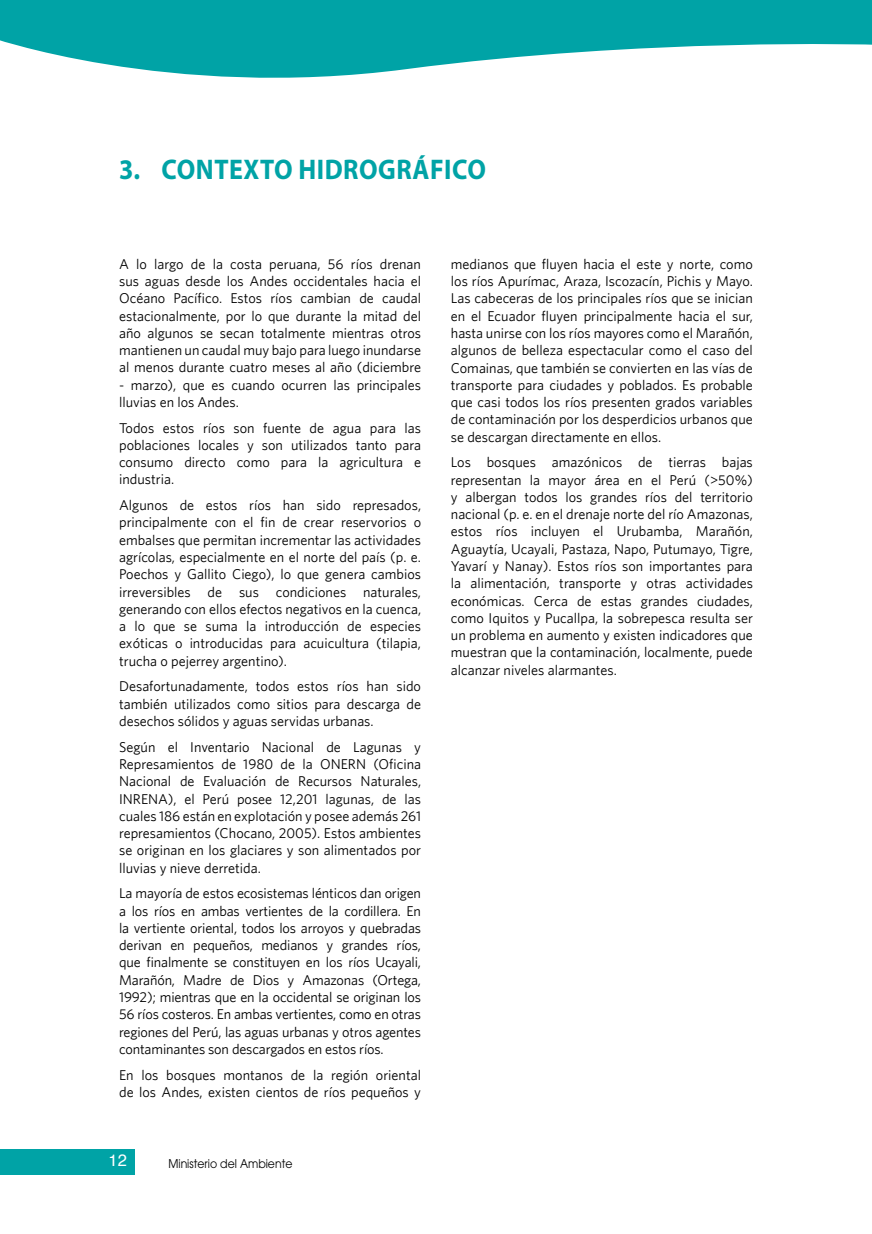
<style>
.page{position:relative;width:872px;height:1234px;background:#fff}
.page>*{position:absolute;margin:0;border:0;box-sizing:border-box;transform-origin:0 0}
.t1{font:700 28.5px "Myriad Pro";letter-spacing:.02em;color:#00a3a6;scale:.91 1}
.t2{font:16.5px "Helvetica";color:#fff}
.t3{font:14.25px/17.2px "Whitney";color:#000;text-align:justify}
.t4{font:12px "Avant Garde";color:#000;scale:.91 1}
</style>
<div class="page">
<div style="left:0;top:1148px;width:134px;height:26px;background:#00a3a6"></div>
<svg style="left:0;top:0;width:872px;height:78px;fill:#00a3a6"></svg>
<h1 class="t1" style="left:119px;top:151px;width:404px">3. CONTEXTO HIDROGRÁFICO</h1>
<p class="t3" style="left:119px;top:255px;width:303px">A lo largo de la costa peruana, 56 ríos drenan sus aguas desde los Andes occidentales hacia el Océano Pacífico. Estos ríos cambian de caudal estacionalmente, por lo que durante la mitad del año algunos se secan totalmente mientras otros mantienen un caudal muy bajo para luego inundarse al menos durante cuatro meses al año (diciembre</p>
<p class="t3" style="left:119px;top:375px;width:303px">- marzo), que es cuando ocurren las principales lluvias en los Andes.</p>
<p class="t3" style="left:119px;top:418px;width:303px">Todos estos ríos son fuente de agua para las poblaciones locales y son utilizados tanto para consumo directo como para la agricultura e industria.</p>
<p class="t3" style="left:119px;top:496px;width:303px">Algunos de estos ríos han sido represados, principalmente con el fin de crear reservorios o embalses que permitan incrementar las actividades agrícolas, especialmente en el norte del país (p. e.<br>Poechos y Gallito Ciego), lo que genera cambios irreversibles de sus condiciones naturales, generando con ellos efectos negativos en la cuenca, a lo que se suma la introducción de especies exóticas o introducidas para acuicultura (tilapia, trucha o pejerrey argentino).</p>
<p class="t3" style="left:119px;top:677px;width:303px">Desafortunadamente, todos estos ríos han sido también utilizados como sitios para descarga de desechos sólidos y aguas servidas urbanas.</p>
<p class="t3" style="left:119px;top:737px;width:303px">Según el Inventario Nacional de Lagunas y Represamientos de 1980 de la ONERN (Oficina Nacional de Evaluación de Recursos Naturales, INRENA), el Perú posee 12,201 lagunas, de las cuales 186 están en explotación y posee además 261 represamientos (Chocano, 2005). Estos ambientes se originan en los glaciares y son alimentados por lluvias y nieve derretida.</p>
<p class="t3" style="left:119px;top:884px;width:303px">La mayoría de estos ecosistemas lénticos dan origen a los ríos en ambas vertientes de la cordillera. En la vertiente oriental, todos los arroyos y quebradas derivan en pequeños, medianos y grandes ríos, que finalmente se constituyen en los ríos Ucayali, Marañón, Madre de Dios y Amazonas (Ortega, 1992); mientras que en la occidental se originan los 56 ríos costeros. En ambas vertientes, como en otras regiones del Perú, las aguas urbanas y otros agentes contaminantes son descargados en estos ríos.</p>
<p class="t3" style="left:119px;top:1065px;width:303px">En los bosques montanos de la región oriental de los Andes, existen cientos de ríos pequeños y</p>
<p class="t2" style="left:109px;top:1147px;width:20px">12</p>
<p class="t4" style="left:168px;top:1155px;width:138px">Ministerio del Ambiente</p>
<p class="t3" style="left:451px;top:255px;width:303px">medianos que fluyen hacia el este y norte, como los ríos Apurímac, Araza, Iscozacín, Pichis y Mayo.<br>Las cabeceras de los principales ríos que se inician en el Ecuador fluyen principalmente hacia el sur, hasta unirse con los ríos mayores como el Marañón, algunos de belleza espectacular como el caso del Comainas, que también se convierten en las vías de transporte para ciudades y poblados. Es probable que casi todos los ríos presenten grados variables de contaminación por los desperdicios urbanos que se descargan directamente en ellos.</p>
<p class="t3" style="left:451px;top:453px;width:303px">Los bosques amazónicos de tierras bajas representan la mayor área en el Perú (&gt;50%) y albergan todos los grandes ríos del territorio nacional (p. e. en el drenaje norte del río Amazonas, estos ríos incluyen el Urubamba, Marañón, Aguaytía, Ucayali, Pastaza, Napo, Putumayo, Tigre, Yavarí y Nanay). Estos ríos son importantes para la alimentación, transporte y otras actividades económicas. Cerca de estas grandes ciudades, como Iquitos y Pucallpa, la sobrepesca resulta ser un problema en aumento y existen indicadores que muestran que la contaminación, localmente, puede alcanzar niveles alarmantes.</p>
</div>
